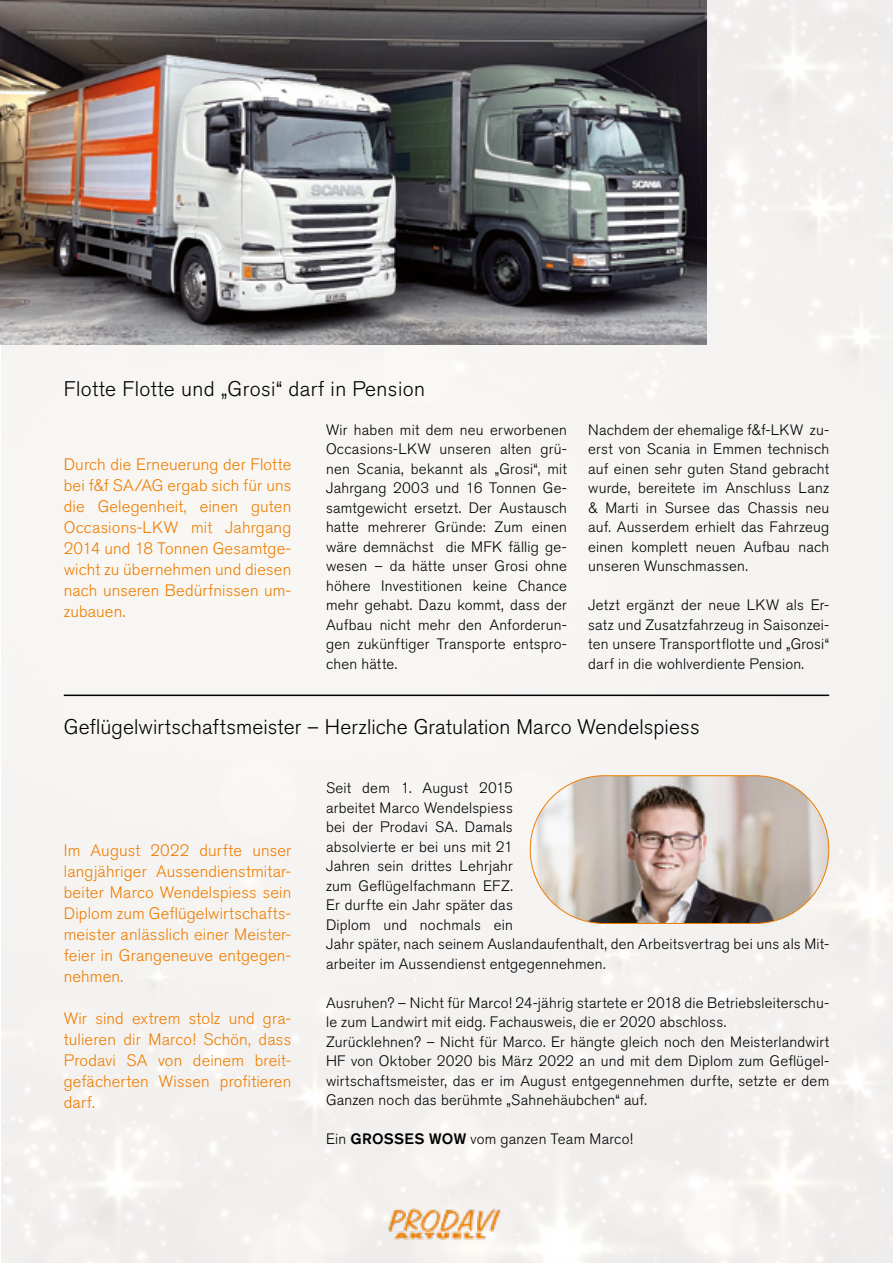
<style>
.page{position:relative;width:893px;height:1263px;background:#fff}
.page>*{position:absolute;margin:0;border:0;box-sizing:border-box;transform-origin:0 0}
.t1{font:300 21px "Akzidenz Grotesk Pro";letter-spacing:.005em;color:#000}
.t2{font:300 16.5px/21px "Akzidenz Grotesk Pro";letter-spacing:.01em;color:#ef7d00;text-align:justify}
.t3{font:300 15px/19.5px "Akzidenz Grotesk Pro";letter-spacing:.015em;color:#000;text-align:justify}
.s1{font-weight:500}
</style>
<div class="page">
<div style="left:1px;top:0;width:892px;height:1263px;background:#f6f4f1"></div>
<img style="left:1px;top:0;width:706px;height:344px">
<img style="left:387px;top:1208px;width:116px;height:32px">
<hr style="left:64px;top:694px;width:765px;height:2px;background:#000">
<img style="left:530px;top:776px;width:299px;height:147px;border-radius:74px">
<p class="t1" style="left:64px;top:374px;width:363px">Flotte Flotte und „Grosi“ darf in Pension</p>
<p class="t3" style="left:326px;top:420px;width:242px">Wir haben mit dem neu erworbenen Occasions-LKW unseren alten grü&shy;nen Scania, bekannt als „Grosi“, mit Jahrgang 2003 und 16 Tonnen Ge&shy;samtgewicht ersetzt. Der Austausch hatte mehrerer Gründe: Zum einen wäre demnächst die MFK fällig ge&shy;wesen – da hätte unser Grosi ohne höhere Investitionen keine Chance mehr gehabt. Dazu kommt, dass der Aufbau nicht mehr den Anforderun&shy;gen zukünftiger Transporte entspro&shy;chen hätte.</p>
<p class="t2" style="left:64px;top:454px;width:229px">Durch die Erneuerung der Flotte bei f&amp;f SA/AG ergab sich für uns die Gelegenheit, einen guten Occasions-LKW mit Jahrgang 2014 und 18 Tonnen Gesamtge&shy;wicht zu übernehmen und diesen nach unseren Bedürfnissen um&shy;zubauen.</p>
<p class="t3" style="left:588px;top:420px;width:242px">Nachdem der ehemalige f&amp;f-LKW zu&shy;erst von Scania in Emmen technisch auf einen sehr guten Stand gebracht wurde, bereitete im Anschluss Lanz &amp; Marti in Sursee das Chassis neu auf. Ausserdem erhielt das Fahrzeug einen komplett neuen Aufbau nach unseren Wunschmassen.</p>
<p class="t3" style="left:588px;top:595px;width:242px">Jetzt ergänzt der neue LKW als Er&shy;satz und Zusatzfahrzeug in Saisonzei&shy;ten unsere Transportflotte und „Grosi“ darf in die wohlverdiente Pension.</p>
<p class="t1" style="left:64px;top:713px;width:637px">Geflügelwirtschaftsmeister – Herzliche Gratulation Marco Wendelspiess</p>
<p class="t2" style="left:64px;top:840px;width:229px">Im August 2022 durfte unser langjähriger Aussendienstmitar&shy;beiter Marco Wendelspiess sein Diplom zum Geflügelwirtschafts&shy;meister anlässlich einer Meister&shy;feier in Grangeneuve entgegen&shy;nehmen.</p>
<p class="t2" style="left:64px;top:1008px;width:229px">Wir sind extrem stolz und gra&shy;tulieren dir Marco! Schön, dass Prodavi SA von deinem breit&shy;gefächerten Wissen profitieren darf.</p>
<p class="t3" style="left:326px;top:778px;width:505px;text-align:left">Seit dem 1. August 2015<br>arbeitet Marco Wendelspiess<br>bei der Prodavi SA. Damals<br>absolvierte er bei uns mit 21<br>Jahren sein drittes Lehrjahr<br>zum Geflügelfachmann EFZ.<br>Er durfte ein Jahr später das<br>Diplom und nochmals ein<br>Jahr später, nach seinem Auslandaufenthalt, den Arbeitsvertrag bei uns als Mit&shy;arbeiter im Aussendienst entgegennehmen.</p>
<p class="t3" style="left:326px;top:993px;width:505px">Ausruhen? – Nicht für Marco! 24-jährig startete er 2018 die Betriebsleiterschu&shy;le zum Landwirt mit eidg. Fachausweis, die er 2020 abschloss.</p>
<p class="t3" style="left:326px;top:1032px;width:505px">Zurücklehnen? – Nicht für Marco. Er hängte gleich noch den Meisterlandwirt HF von Oktober 2020 bis März 2022 an und mit dem Diplom zum Geflügel&shy;wirtschaftsmeister, das er im August entgegennehmen durfte, setzte er dem Ganzen noch das berühmte „Sahnehäubchen“ auf.</p>
<p class="t3" style="left:326px;top:1129px;width:308px">Ein <span class="s1">GROSSES WOW</span> vom ganzen Team Marco!</p>
</div>
